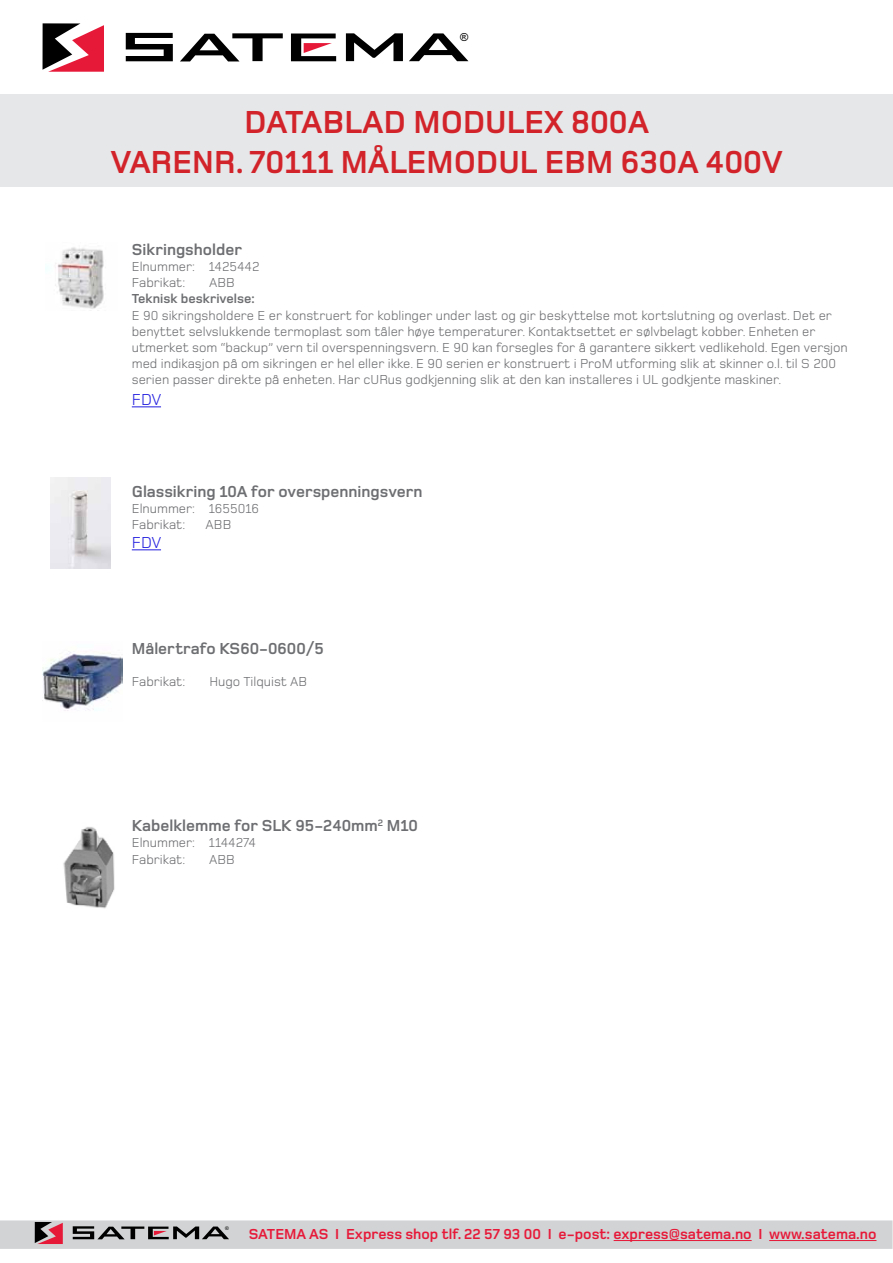
<style>
.page{position:relative;width:893px;height:1263px;background:#fff}
.page>*{position:absolute;margin:0;border:0;box-sizing:border-box;transform-origin:0 0}
.t1{font:700 33px/39.6px "Foundry Monoline";color:#d2232a;text-align:center}
.t2{font:700 16.5px "Foundry Monoline";color:#6d6e71}
.t3{font:16.5px "Foundry Monoline";letter-spacing:-.005em;color:#231fdf}
.t4{font:700 15px "Foundry Monoline";color:#e71939}
.t5{font:13.5px/16.2px "Foundry Monoline";color:#6d6e71}
.t6{font:700 13.5px "Foundry Monoline";color:#6d6e71}
.t7{font:11.1px "Arial";color:#000}
.t8{font:5.1px "Arial";color:#000}
</style>
<div class="page">
<svg style="left:43px;top:23px;width:61px;height:49px"></svg>
<svg style="left:126px;top:33px;width:47px;height:28px"></svg>
<svg style="left:346px;top:33px;width:57px;height:28px"></svg>
<svg style="left:180px;top:33px;width:103px;height:28px"></svg>
<svg style="left:409px;top:33px;width:59px;height:28px"></svg>
<svg style="left:291px;top:34px;width:45px;height:27px"></svg>
<div style="left:1px;top:1221px;width:891px;height:27px;background:#d1d3d4"></div>
<div style="left:0;top:1220px;width:892px;height:29px;border:2px solid #d1d3d4"></div>
<svg style="left:35px;top:1222px;width:28px;height:22px"></svg>
<svg style="left:73px;top:1226px;width:156px;height:13px"></svg>
<hr style="left:614px;top:1240px;width:138px;height:1px;background:#e71939">
<hr style="left:769px;top:1240px;width:107px;height:1px;background:#e71939">
<div style="left:0;top:94px;width:893px;height:92px;background:#e6e7e8"></div>
<svg style="left:132px;top:549px;width:29px;height:1px"></svg>
<img style="left:51px;top:478px;width:59px;height:90px">
<img style="left:43px;top:651px;width:80px;height:60px">
<img style="left:63px;top:827px;width:52px;height:82px">
<svg style="left:132px;top:406px;width:29px;height:1px"></svg>
<img style="left:45px;top:247px;width:59px;height:62px">
<p class="t7" style="left:460px;top:30px;width:10px">®</p>
<h1 class="t1" style="left:111px;top:103px;width:673px">Datablad modulex 800A<br>varenr. 70111 målem odul EBM 630A 400V</h1>
<p class="t2" style="left:132px;top:241px;width:112px">Sikringsholder</p>
<p class="t5" style="left:132px;top:258px;width:129px">Elnummer: 1425442<br>Fabrikat:</p>
<p class="t5" style="left:209px;top:275px;width:27px">ABB</p>
<p class="t6" style="left:132px;top:292px;width:124px">Teknisk beskrivelse:</p>
<p class="t5" style="left:132px;top:307px;width:718px">E 90 sikringsholdere E er konstruert for koblinger under last og gir beskyttelse mot kortslutning og overlast. Det er benyttet selvslukkende termoplast som tåler høye temperaturer. Kontaktsettet er sølvbelagt kobber. Enheten er utmerket som “backup” vern til overspenningsvern. E 90 kan forsegles for å garantere sikkert vedlikehold. Egen versjon med indikasjon på om sikringen er hel eller ikke. E 90 serien er konstruert i ProM utforming slik at skinner o.l. til S 200 serien passer direkte på enheten. Har cURus godkjenning slik at den kan installeres i UL godkjente maskiner.</p>
<p class="t3" style="left:132px;top:391px;width:31px">FDV</p>
<p class="t2" style="left:132px;top:483px;width:292px">Glassikring 10A for overspenningsvern</p>
<p class="t5" style="left:132px;top:501px;width:129px">Elnummer: 1655016<br>Fabrikat:</p>
<p class="t5" style="left:206px;top:517px;width:27px">ABB</p>
<p class="t3" style="left:132px;top:534px;width:31px">FDV</p>
<p class="t2" style="left:132px;top:639px;width:194px">Målertrafo KS60-0600/5</p>
<p class="t5" style="left:132px;top:673px;width:55px">Fabrikat:</p>
<p class="t5" style="left:209px;top:673px;width:100px">Hugo Tilquist AB</p>
<p class="t2" style="left:132px;top:817px;width:288px">Kabelklemme for SLK 95-240mm<sup>2</sup> M10</p>
<p class="t5" style="left:132px;top:835px;width:126px">Elnummer: 1144274<br>Fabrikat:</p>
<p class="t5" style="left:209px;top:851px;width:27px">ABB</p>
<p class="t8" style="left:225px;top:1225px;width:5px">®</p>
<p class="t4" style="left:249px;top:1226px;width:629px">SATEMA AS I Express shop tlf. 22 57 93 00 I e-post: express@satema.no I www.satema.no</p>
</div>
